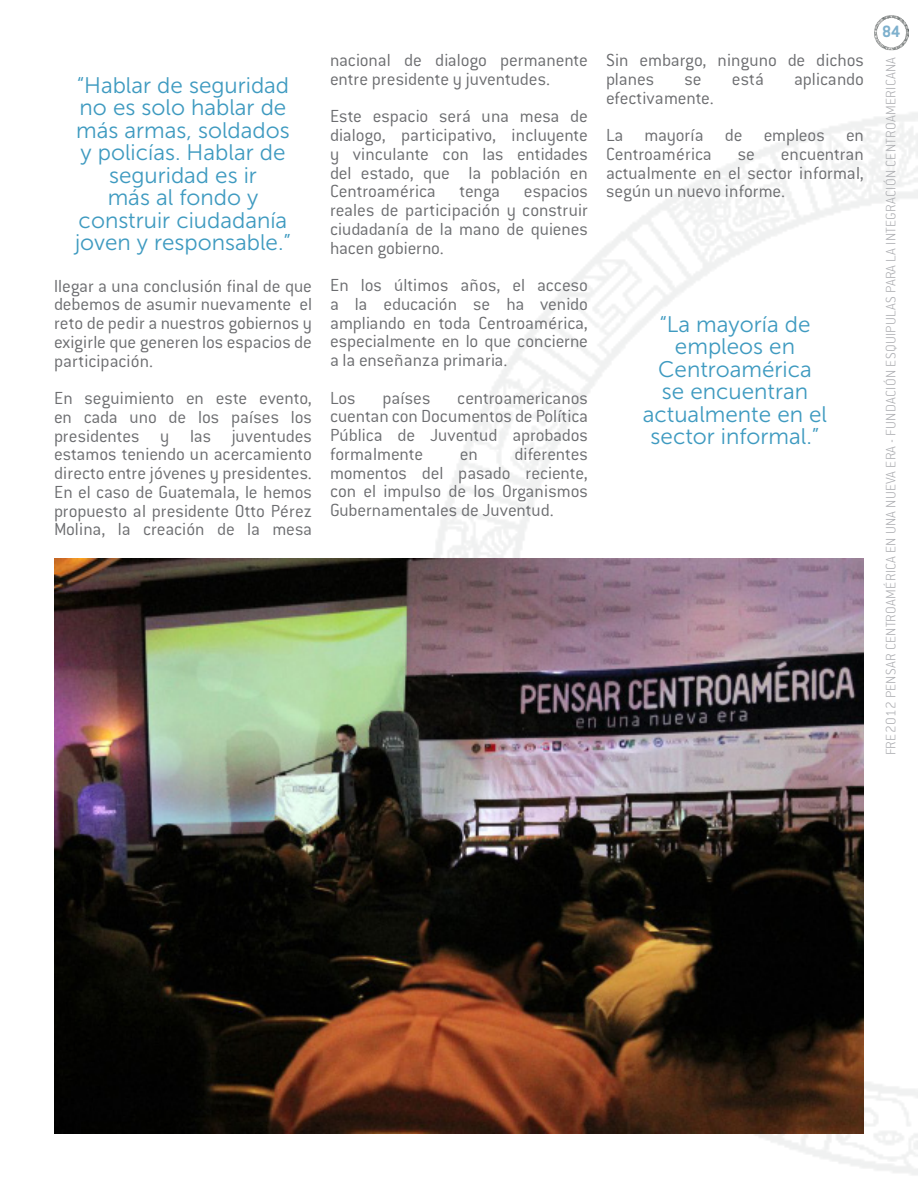
<style>
.page{position:relative;width:918px;height:1188px;background:#fff}
.page>*{position:absolute;margin:0;border:0;box-sizing:border-box;transform-origin:0 0}
.t1{font:22.5px/22.5px "Museo Sans 300";color:#3e9ac0;text-align:center}
.t2{font:300 19.2px/18.8px "Conduit ITC Std";letter-spacing:-.005em;color:#6c6d70;text-align:justify}
.t3{font:700 18px "Conduit ITC Std";color:#7eb0cd}
.t4{font:200 15px "Conduit ITC Std";letter-spacing:.02em;color:#a8a9ad}
</style>
<div class="page">
<img style="left:874px;top:15px;width:35px;height:36px">
<img style="left:54px;top:558px;width:810px;height:576px">
<p class="t1" style="left:75px;top:74px;width:217px">“Hablar de seguridad no es solo hablar de más armas, soldados y policías. Hablar de seguridad es ir<br>más al fondo y construir ciudadanía joven y responsable.”</p>
<p class="t2" style="left:54px;top:276px;width:260px">llegar a una conclusión final de que debemos de asumir nuevamente el reto de pedir a nuestros gobiernos y exigirle que generen los espacios de participación.</p>
<p class="t2" style="left:54px;top:388px;width:260px">En seguimiento en este evento, en cada uno de los países los presidentes y las juventudes estamos teniendo un acercamiento directo entre jóvenes y presidentes.<br>En el caso de Guatemala, le hemos propuesto al presidente Otto Pérez Molina, la creación de la mesa</p>
<p class="t2" style="left:330px;top:50px;width:259px">nacional de dialogo permanente entre presidente y juventudes.</p>
<p class="t2" style="left:330px;top:106px;width:260px">Este espacio será una mesa de dialogo, participativo, incluyente y vinculante con las entidades del estado, que la población en Centroamérica tenga espacios reales de participación y construir ciudadanía de la mano de quienes hacen gobierno.</p>
<p class="t2" style="left:330px;top:275px;width:260px">En los últimos años, el acceso a la educación se ha venido ampliando en toda Centroamérica, especialmente en lo que concierne a la enseñanza primaria.</p>
<p class="t2" style="left:330px;top:388px;width:27px">Los</p>
<p class="t2" style="left:382px;top:388px;width:50px">países</p>
<p class="t2" style="left:330px;top:388px;width:260px;text-indent:127px">centroamericanos cuentan con Documentos de Política Pública de Juventud aprobados formalmente</p>
<p class="t2" style="left:330px;top:444px;width:260px;text-indent:184px">diferentes momentos del pasado reciente, con el impulso de los Organismos Gubernamentales de Juventud.</p>
<p class="t2" style="left:460px;top:444px;width:19px">en</p>
<p class="t2" style="left:606px;top:50px;width:260px">Sin embargo, ninguno de dichos planes</p>
<p class="t2" style="left:685px;top:69px;width:19px">se</p>
<p class="t2" style="left:732px;top:69px;width:34px">está</p>
<p class="t2" style="left:794px;top:69px;width:71px">aplicando</p>
<p class="t2" style="left:606px;top:78px;width:259px;line-height:37.5px">efectivamente.<br>La mayoría de empleos en</p>
<p class="t2" style="left:606px;top:144px;width:107px">Centroamérica</p>
<p class="t2" style="left:738px;top:144px;width:19px">se</p>
<p class="t2" style="left:606px;top:144px;width:260px;text-indent:175px">encuentran actualmente en el sector informal, según un nuevo informe.</p>
<p class="t1" style="left:643px;top:313px;width:186px">“La mayoría de empleos en<br>Centroamérica<br>se encuentran actualmente en el sector informal.”</p>
<p class="t3" style="left:882px;top:21px;width:19px">84</p>
<p class="t4" style="left:882px;top:755px;width:700px;rotate:-90deg">FRE2012 PENSAR CENTROAMÉRICA EN UNA NUEVA ERA - FUNDACIÓN ESQUIPULAS PARA LA INTEGRACIÓN CENTROAMERICANA</p>
</div>
